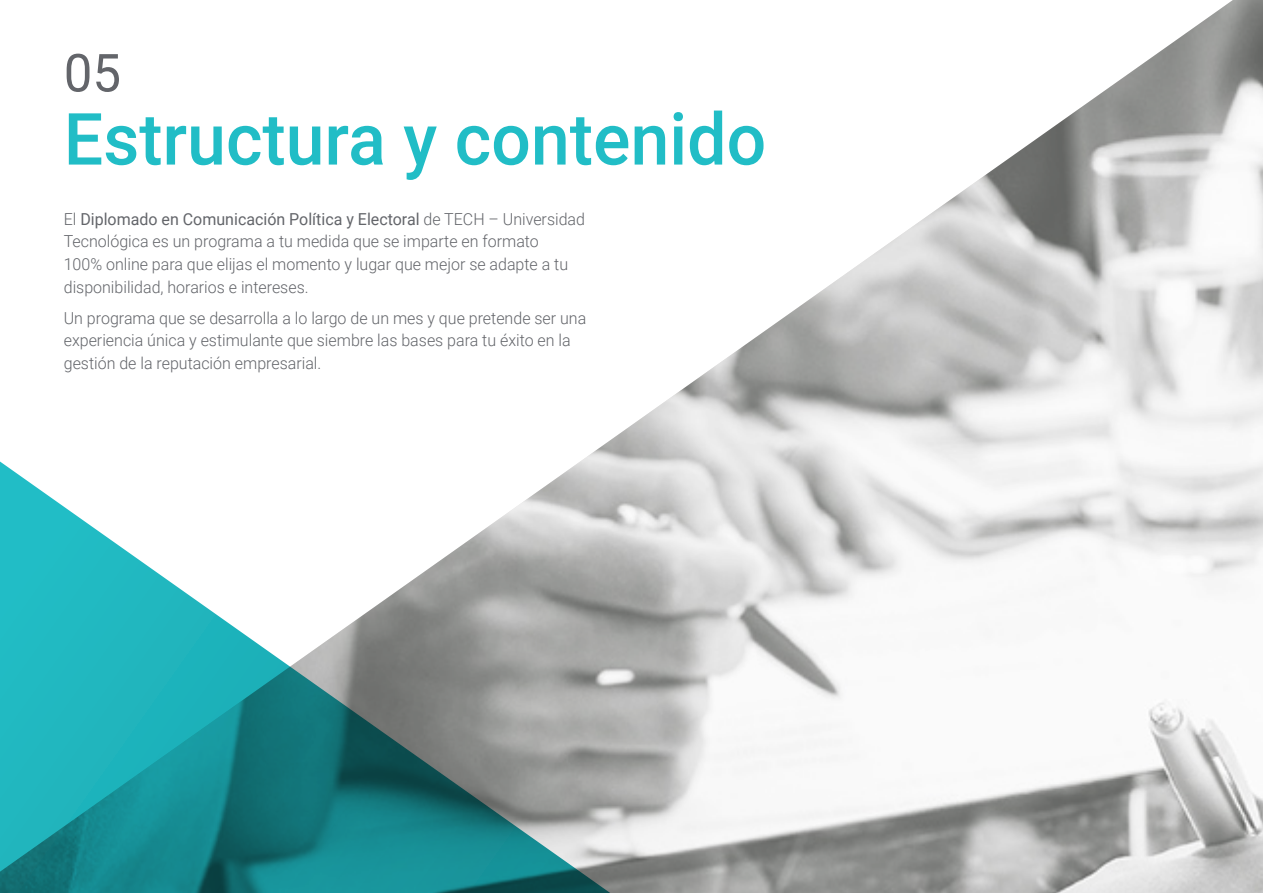
<style>
.page{position:relative;width:1263px;height:893px;background:#fff}
.page>*{position:absolute;margin:0;border:0;box-sizing:border-box;transform-origin:0 0}
.Portadilla{font:500 72px "Roboto";color:#21bdc6}
.t1{font:52.5px "Roboto";color:#63656a}
.t2{font:300 16.5px/22.5px "Roboto";color:#63656a}
.s1{font-weight:400}
</style>
<div class="page">
<img style="left:602px;top:0;width:661px;height:893px">
<svg style="left:0;top:446px;width:640px;height:447px"></svg>
<p class="t1" style="left:64px;top:36px;width:59px">05</p>
<p class="Portadilla" style="left:64px;top:89px;width:704px">Estructura y contenido</p>
<p class="t2" style="left:64px;top:207px;width:523px">El <span class="s1">Diplomado en Comunicación Política y Electoral</span> de TECH – Universidad Tecnológica es un programa a tu medida que se imparte en formato<br>100% online para que elijas el momento y lugar que mejor se adapte a tu disponibilidad, horarios e intereses.</p>
<p class="t2" style="left:64px;top:306px;width:524px">Un programa que se desarrolla a lo largo de un mes y que pretende ser una experiencia única y estimulante que siembre las bases para tu éxito en la gestión de la reputación empresarial.</p>
</div>
